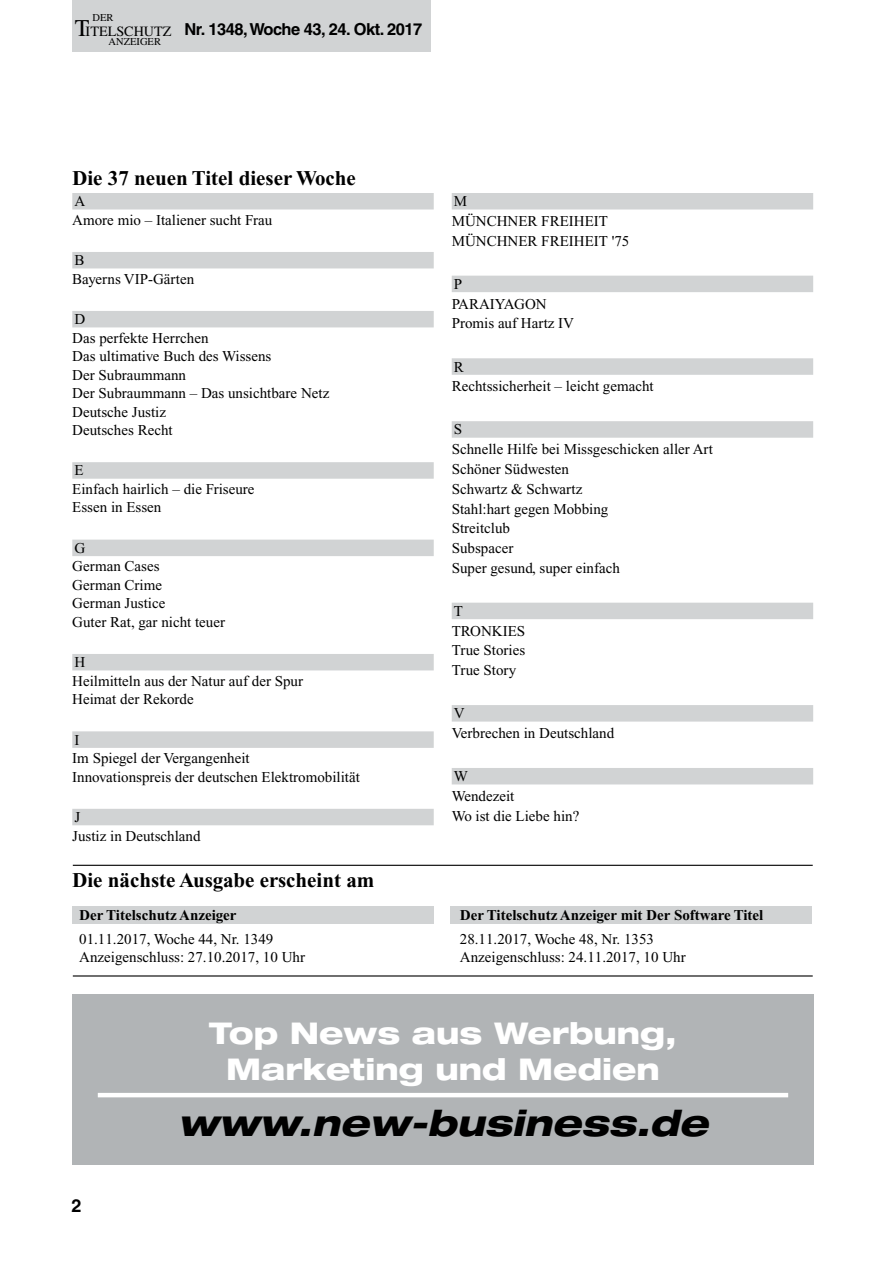
<style>
.page{position:relative;width:893px;height:1263px;background:#fff}
.page>*{position:absolute;margin:0;border:0;box-sizing:border-box;transform-origin:0 0}
.t1{font:italic 800 expanded 36px "Helvetica Neue";color:#000}
.t2{font:800 expanded 30px/36px "Helvetica Neue";color:#fff;text-align:center}
.t3{font:700 21px "Times New Roman";color:#000}
.t4{font:700 18px "Helvetica";color:#000}
.t5{font:700 16.5px "Helvetica";letter-spacing:-.03em;color:#000}
.t6{font:15px/18.5px "Times New Roman";color:#000}
.t7{font:700 15px "Times New Roman";color:#000}
.t8{font:14.25px "Times";color:#000}
.t9{font:10.5px "Times";color:#000}
.s1{font-size:24px}
</style>
<div class="page">
<div style="left:72px;top:0;width:359px;height:51px;background:#d1d3d4"></div>
<hr style="left:73px;top:865px;width:740px;height:1px;background:#000">
<div style="left:451px;top:906px;width:361px;height:18px;background:#d1d3d4"></div>
<div style="left:72px;top:906px;width:362px;height:18px;background:#d1d3d4"></div>
<hr style="left:73px;top:975px;width:740px;height:1px;background:#000">
<div style="left:72px;top:193px;width:362px;height:16px;background:#d1d3d4"></div>
<div style="left:72px;top:252px;width:362px;height:16px;background:#d1d3d4"></div>
<div style="left:72px;top:311px;width:362px;height:16px;background:#d1d3d4"></div>
<div style="left:72px;top:462px;width:362px;height:17px;background:#d1d3d4"></div>
<div style="left:72px;top:540px;width:362px;height:16px;background:#d1d3d4"></div>
<div style="left:72px;top:654px;width:362px;height:16px;background:#d1d3d4"></div>
<div style="left:72px;top:731px;width:362px;height:17px;background:#d1d3d4"></div>
<div style="left:72px;top:809px;width:362px;height:16px;background:#d1d3d4"></div>
<div style="left:452px;top:193px;width:361px;height:16px;background:#d1d3d4"></div>
<div style="left:452px;top:276px;width:361px;height:16px;background:#d1d3d4"></div>
<div style="left:452px;top:358px;width:361px;height:17px;background:#d1d3d4"></div>
<div style="left:452px;top:421px;width:361px;height:17px;background:#d1d3d4"></div>
<div style="left:452px;top:603px;width:361px;height:16px;background:#d1d3d4"></div>
<div style="left:452px;top:705px;width:361px;height:16px;background:#d1d3d4"></div>
<div style="left:452px;top:768px;width:361px;height:16px;background:#d1d3d4"></div>
<div style="left:72px;top:994px;width:742px;height:170px;background:#b1b4b6"></div>
<hr style="left:98px;top:1093px;width:690px;height:4px;background:#fff">
<p class="t9" style="left:93px;top:12px;width:22px">DER</p>
<p class="t8" style="left:75px;top:23px;width:98px"><span class="s1">T</span>ITELSCHUTZ</p>
<p class="t9" style="left:109px;top:35px;width:54px">ANZEIGER</p>
<p class="t5" style="left:185px;top:20px;width:239px">Nr. 1348, Woche 43, 24. Okt. 2017</p>
<h3 class="t3" style="left:72px;top:167px;width:285px">Die 37 neuen Titel dieser Woche</h3>
<p class="t6" style="left:72px;top:192px;width:202px">A<br>Amore mio – Italiener sucht Frau</p>
<p class="t6" style="left:72px;top:251px;width:123px">B<br>Bayerns VIP-Gärten</p>
<p class="t6" style="left:72px;top:310px;width:259px">D<br>Das perfekte Herrchen<br>Das ultimative Buch des Wissens<br>Der Subraummann<br>Der Subraummann – Das unsichtbare Netz<br>Deutsche Justiz<br>Deutsches Recht</p>
<p class="t6" style="left:72px;top:461px;width:184px">E<br>Einfach hairlich – die Friseure<br>Essen in Essen</p>
<p class="t6" style="left:72px;top:539px;width:154px">G<br>German Cases<br>German Crime<br>German Justice<br>Guter Rat, gar nicht teuer</p>
<p class="t6" style="left:72px;top:653px;width:232px">H<br>Heilmitteln aus der Natur auf der Spur<br>Heimat der Rekorde</p>
<p class="t6" style="left:72px;top:730px;width:289px">I<br>Im Spiegel der Vergangenheit<br>Innovationspreis der deutschen Elektromobilität</p>
<p class="t6" style="left:72px;top:808px;width:130px">J<br>Justiz in Deutschland</p>
<h3 class="t3" style="left:72px;top:868px;width:304px">Die nächste Ausgabe erscheint am</h3>
<p class="t6" style="left:452px;top:191px;width:179px;line-height:19.8px">M<br>MÜNCHNER FREIHEIT<br>MÜNCHNER FREIHEIT '75</p>
<p class="t6" style="left:452px;top:274px;width:124px;line-height:19.8px">P<br>PARAIYAGON<br>Promis auf Hartz IV</p>
<p class="t6" style="left:452px;top:357px;width:204px;line-height:19.8px">R<br>Rechtssicherheit – leicht gemacht</p>
<p class="t6" style="left:452px;top:420px;width:263px;line-height:19.8px">S<br>Schnelle Hilfe bei Missgeschicken aller Art<br>Schöner Südwesten<br>Schwartz &amp; Schwartz<br>Stahl:hart gegen Mobbing<br>Streitclub<br>Subspacer<br>Super gesund, super einfach</p>
<p class="t6" style="left:452px;top:601px;width:75px;line-height:19.8px">T<br>TRONKIES<br>True Stories<br>True Story</p>
<p class="t6" style="left:452px;top:703px;width:164px;line-height:19.8px">V<br>Verbrechen in Deutschland</p>
<p class="t6" style="left:452px;top:766px;width:129px;line-height:19.8px">W<br>Wendezeit<br>Wo ist die Liebe hin?</p>
<p class="t7" style="left:79px;top:907px;width:159px">Der Titelschutz Anzeiger</p>
<p class="t7" style="left:460px;top:907px;width:305px">Der Titelschutz Anzeiger mit Der Software Titel</p>
<p class="t6" style="left:79px;top:930px;width:196px">01.11.2017, Woche 44, Nr. 1349</p>
<p class="t6" style="left:460px;top:930px;width:196px">28.11.2017, Woche 48, Nr. 1353</p>
<p class="t6" style="left:79px;top:948px;width:227px">Anzeigenschluss: 27.10.2017, 10 Uhr</p>
<p class="t6" style="left:460px;top:948px;width:227px">Anzeigenschluss: 24.11.2017, 10 Uhr</p>
<p class="t4" style="left:71px;top:1194px;width:12px">2</p>
<h2 class="t2" style="left:209px;top:1014px;width:469px">Top News aus Werbung,<br>Marketing und Medien</h2>
<h1 class="t1" style="left:178px;top:1100px;width:532px">www.new-business.de</h1>
</div>
